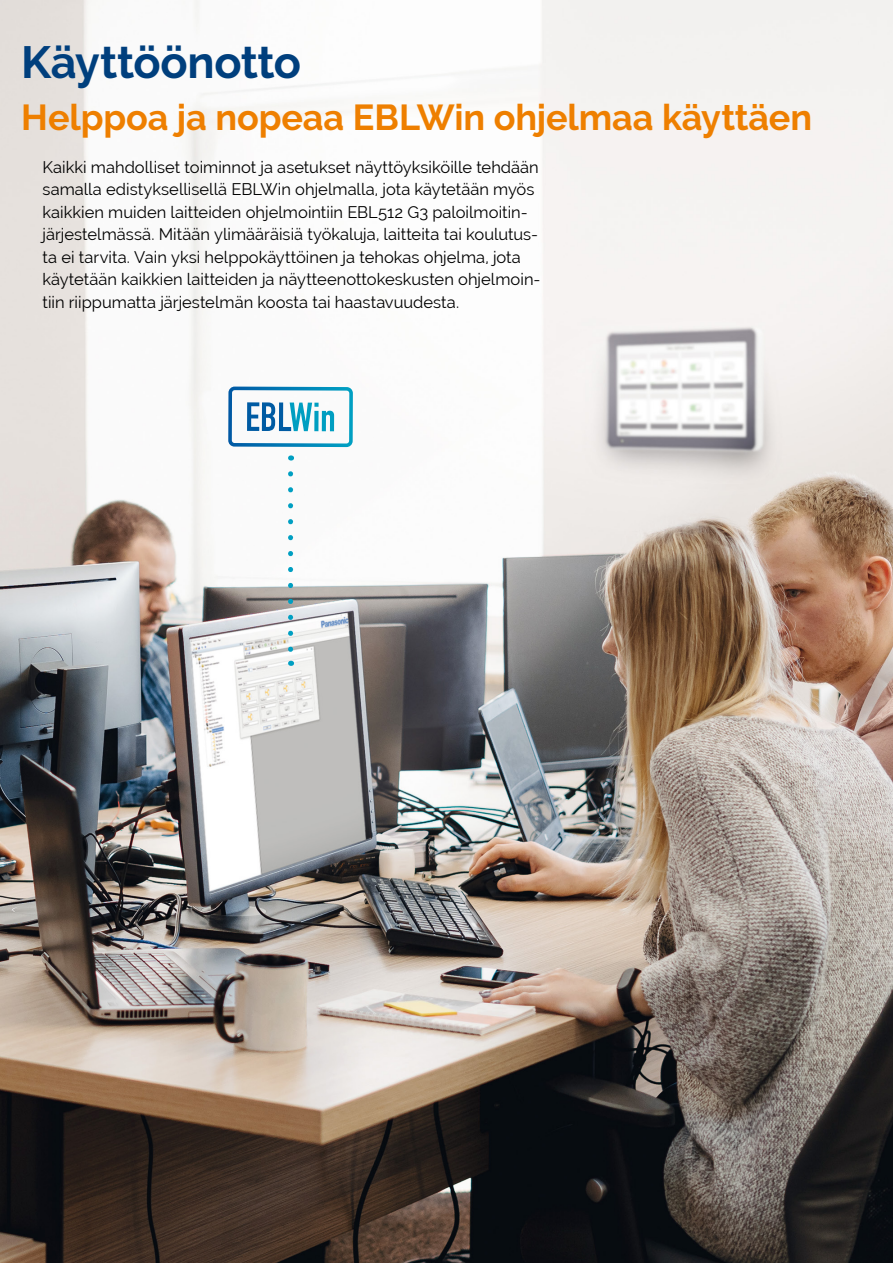
<style>
.page{position:relative;width:893px;height:1263px;background:#fff}
.page>*{position:absolute;margin:0;border:0;box-sizing:border-box;transform-origin:0 0}
.t1{font:700 45px "Raleway";letter-spacing:-.01em;color:#003f7d}
.t2{font:700 36px "Raleway";letter-spacing:-.005em;color:#ee7f00}
.t3{font:16.5px/22.5px "Raleway";color:#000}
</style>
<div class="page">
<img style="left:0;top:0;width:893px;height:1263px">
<svg style="left:226px;top:385px;width:129px;height:64px"></svg>
<svg style="left:288px;top:474px;width:5px;height:181px"></svg>
<h1 class="t1" style="left:21px;top:37px;width:281px">Käyttöönotto</h1>
<h2 class="t2" style="left:21px;top:96px;width:792px">Helppoa ja nopeaa EBLWin ohjelmaa käyttäen</h2>
<p class="t3" style="left:43px;top:156px;width:500px">Kaikki mahdolliset toiminnot ja asetukset näyttöyksiköille tehdään samalla edistyksellisellä EBLWin ohjelmalla, jota käytetään myös kaikkien muiden laitteiden ohjelmointiin EBL512 G3 paloilmoitin&shy;järjestelmässä. Mitään ylimääräisiä työkaluja, laitteita tai koulutus&shy;ta ei tarvita. Vain yksi helppokäyttöinen ja tehokas ohjelma, jota käytetään kaikkien laitteiden ja näytteenottokeskusten ohjelmoin&shy;tiin riippumatta järjestelmän koosta tai haastavuudesta.</p>
</div>
